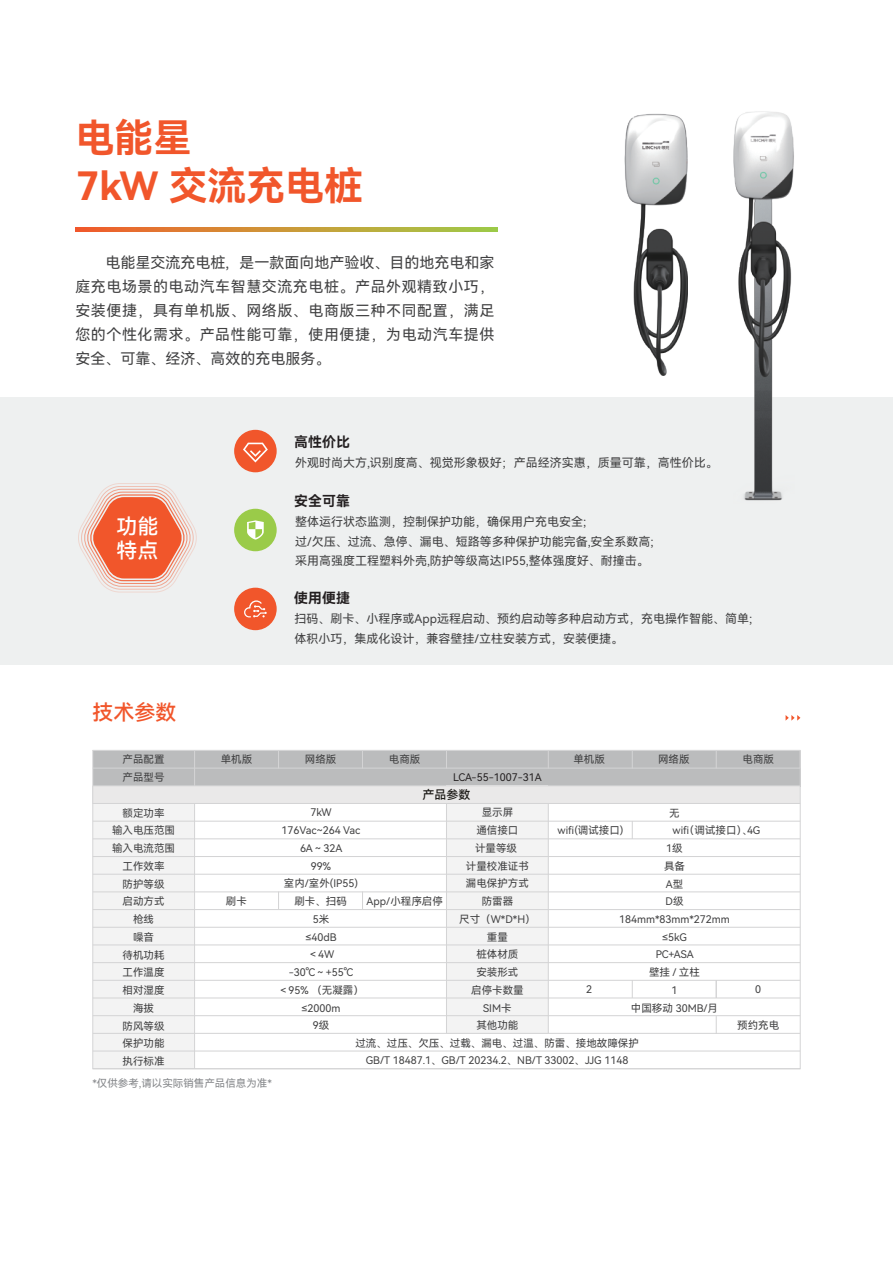
<style>
.page{position:relative;width:893px;height:1263px;background:#fff}
.page>*{position:absolute;margin:0;border:0;box-sizing:border-box;transform-origin:0 0}
.t1{font:39px "Harmony OS Sans SC Bold";color:#f1562b}
.t2{font:21px "Harmony OS Sans SC Medium";color:#f1562b}
.t3{font:21px/24px "Harmony OS Sans SC Medium";color:#fff}
.t4{font:15px/24px "Harmony OS Sans SC";letter-spacing:.035em;color:#404041;text-align:justify}
.t5{font:13.95px "Harmony OS Sans SC Bold";color:#231f20}
.t6{font:12px/19.5px "Harmony OS Sans SC";color:#404041}
.t7{font:12px "Harmony OS Sans SC Medium";color:#1b1916}
.t8{font:10.5px/17.7px "Harmony OS Sans SC";color:#404041;text-align:center}
.t9{font:10.5px "Harmony OS Sans SC";color:#86888b}
.t10{font:10.5px "Harmony OS Sans SC";color:#231f20}
</style>
<div class="page">
<div style="left:0;top:397px;width:893px;height:268px;background:#eef0f0"></div>
<div style="left:93px;top:751px;width:707px;height:35px;background:#bbbcbd"></div>
<div style="left:93px;top:803px;width:102px;height:266px;background:#f3f3f3"></div>
<div style="left:446px;top:786px;width:102px;height:248px;background:#f3f3f3"></div>
<hr style="left:194px;top:750px;width:1px;height:319px;background:#d4d4d5">
<hr style="left:446px;top:786px;width:1px;height:247px;background:#d4d4d5">
<hr style="left:548px;top:786px;width:1px;height:247px;background:#d4d4d5">
<svg style="left:716px;top:752px;width:1px;height:16px"></svg>
<svg style="left:632px;top:752px;width:1px;height:16px"></svg>
<svg style="left:632px;top:822px;width:1px;height:16px"></svg>
<svg style="left:632px;top:981px;width:1px;height:16px"></svg>
<svg style="left:716px;top:981px;width:1px;height:16px"></svg>
<svg style="left:716px;top:1016px;width:1px;height:17px"></svg>
<svg style="left:278px;top:752px;width:1px;height:16px"></svg>
<svg style="left:362px;top:752px;width:1px;height:16px"></svg>
<svg style="left:278px;top:892px;width:1px;height:17px"></svg>
<svg style="left:362px;top:892px;width:1px;height:17px"></svg>
<svg style="left:446px;top:752px;width:1px;height:16px"></svg>
<svg style="left:548px;top:752px;width:1px;height:16px"></svg>
<div style="left:93px;top:786px;width:707px;height:17px;background:#eae9e9"></div>
<hr style="left:93px;top:768px;width:707px;height:1px;background:#d4d4d5">
<hr style="left:93px;top:785px;width:707px;height:1px;background:#d4d4d5">
<hr style="left:93px;top:803px;width:707px;height:1px;background:#d4d4d5">
<hr style="left:93px;top:821px;width:707px;height:1px;background:#d4d4d5">
<hr style="left:93px;top:838px;width:707px;height:1px;background:#d4d4d5">
<hr style="left:93px;top:856px;width:707px;height:1px;background:#d4d4d5">
<hr style="left:93px;top:874px;width:707px;height:1px;background:#d4d4d5">
<hr style="left:93px;top:891px;width:707px;height:1px;background:#d4d4d5">
<hr style="left:93px;top:909px;width:707px;height:1px;background:#d4d4d5">
<hr style="left:93px;top:927px;width:707px;height:1px;background:#d4d4d5">
<hr style="left:93px;top:944px;width:707px;height:1px;background:#d4d4d5">
<hr style="left:93px;top:962px;width:707px;height:1px;background:#d4d4d5">
<hr style="left:93px;top:980px;width:707px;height:1px;background:#d4d4d5">
<hr style="left:93px;top:997px;width:707px;height:1px;background:#d4d4d5">
<hr style="left:93px;top:1015px;width:707px;height:1px;background:#d4d4d5">
<hr style="left:93px;top:1033px;width:707px;height:1px;background:#d4d4d5">
<hr style="left:93px;top:1050px;width:707px;height:1px;background:#d4d4d5">
<svg style="left:786px;top:715px;width:14px;height:6px"></svg>
<svg style="left:75px;top:227px;width:423px;height:4px"></svg>
<svg style="left:78px;top:483px;width:118px;height:109px"></svg>
<div style="left:234px;top:430px;width:43px;height:42px;background:#f1562b;border-radius:50%"></div>
<div style="left:234px;top:509px;width:43px;height:42px;background:#9acb49;border-radius:50%"></div>
<svg style="left:247px;top:520px;width:17px;height:20px"></svg>
<div style="left:234px;top:588px;width:43px;height:42px;background:#f1562b;border-radius:50%"></div>
<svg style="left:244px;top:600px;width:23px;height:17px"></svg>
<svg style="left:243px;top:443px;width:25px;height:19px"></svg>
<img style="left:624px;top:113px;width:63px;height:263px">
<img style="left:733px;top:111px;width:61px;height:390px">
<h1 class="t1" style="left:75px;top:111px;width:118px">电能星</h1>
<h1 class="t1" style="left:76px;top:159px;width:288px">7kW 交流充电桩</h1>
<h3 class="t4" style="left:75px;top:250px;width:421px;text-indent:30px">电能星交流充电桩, 是一款面向地产验收、目的地充电和家庭充电场景的电动汽车智慧交流充电桩。产品外观精致小巧，安装便捷，具有单机版、网络版、电商版三种不同配置，满足您的个性化需求。产品性能可靠，使用便捷，为电动汽车提供安全、可靠、经济、高效的充电服务。</h3>
<h2 class="t3" style="left:117px;top:514px;width:43px">功能特点</h2>
<h2 class="t2" style="left:93px;top:698px;width:86px">技术参数</h2>
<h3 class="t5" style="left:294px;top:432px;width:57px">高性价比</h3>
<p class="t6" style="left:295px;top:452px;width:424px">外观时尚大方,识别度高、视觉形象极好；产品经济实惠，质量可靠，高性价比。</p>
<h3 class="t5" style="left:294px;top:491px;width:57px">安全可靠</h3>
<p class="t6" style="left:295px;top:512px;width:360px">整体运行状态监测，控制保护功能，确保用户充电安全;<br>过/欠压、过流、急停、漏电、短路等多种保护功能完备,安全系数高;采用高强度工程塑料外壳,防护等级高达IP55,整体强度好、耐撞击。</p>
<h3 class="t5" style="left:294px;top:588px;width:57px">使用便捷</h3>
<p class="t6" style="left:295px;top:609px;width:459px">扫码、刷卡、小程序或App远程启动、预约启动等多种启动方式，充电操作智能、简单;体积小巧，集成化设计，兼容壁挂/立柱安装方式，安装便捷。</p>
<p class="t8" style="left:305px;top:750px;width:33px">网络版</p>
<p class="t8" style="left:221px;top:750px;width:33px">单机版</p>
<p class="t8" style="left:658px;top:750px;width:33px">网络版</p>
<p class="t8" style="left:389px;top:750px;width:33px">电商版</p>
<p class="t8" style="left:573px;top:750px;width:33px">单机版</p>
<p class="t8" style="left:742px;top:750px;width:33px">电商版</p>
<p class="t8" style="left:123px;top:750px;width:43px;text-align:left">产品配置产品型号</p>
<p class="t8" style="left:112px;top:804px;width:64px">额定功率<br>输入电压范围输入电流范围工作效率<br>防护等级<br>启动方式<br>枪线<br>噪音<br>待机功耗<br>工作温度<br>相对湿度<br>海拔<br>防风等级<br>保护功能<br>执行标准</p>
<p class="t8" style="left:459px;top:803px;width:78px">显示屏<br>通信接口<br>计量等级<br>计量校准证书<br>漏电保护方式<br>防雷器<br>尺寸（W*D*H）重量<br>桩体材质<br>安装形式<br>启停卡数量<br>SIM卡<br>其他功能</p>
<p class="t10" style="left:453px;top:769px;width:90px">LCA-55-1007-31A</p>
<p class="t7" style="left:422px;top:787px;width:49px">产品参数</p>
<p class="t8" style="left:669px;top:804px;width:12px">无</p>
<p class="t8" style="left:619px;top:839px;width:112px">1级<br>具备<br>A型<br>D级<br>184mm*83mm*272mm ≤5kG<br>PC+ASA<br>壁挂 / 立柱<br>1<br>中国移动 30MB/月</p>
<p class="t8" style="left:282px;top:803px;width:80px">7kW<br>176Vac~264 Vac<br>6A～32A<br>99%<br>室内/室外(IP55)</p>
<p class="t8" style="left:278px;top:910px;width:87px">5米<br>≤40dB<br>＜4W<br>-30℃～+55℃＜95% （无凝露）≤2000m<br>9级</p>
<p class="t8" style="left:672px;top:821px;width:89px">wifi﹙调试接口﹚﹑4G</p>
<p class="t8" style="left:558px;top:821px;width:67px">wifi(调试接口)</p>
<p class="t8" style="left:367px;top:892px;width:78px">App/小程序启停</p>
<p class="t8" style="left:226px;top:892px;width:22px">刷卡</p>
<p class="t8" style="left:294px;top:892px;width:54px">刷卡、扫码</p>
<p class="t8" style="left:755px;top:980px;width:7px">0</p>
<p class="t8" style="left:737px;top:1016px;width:43px">预约充电</p>
<p class="t8" style="left:586px;top:980px;width:7px">2</p>
<p class="t8" style="left:355px;top:1033px;width:285px">过流、过压、欠压、过载、漏电、过温、防雷、接地故障保护<br>GB/T 18487.1、GB/T 20234.2、NB/T 33002、JJG 1148</p>
<p class="t9" style="left:92px;top:1075px;width:181px">*仅供参考,请以实际销售产品信息为准*</p>
</div>
